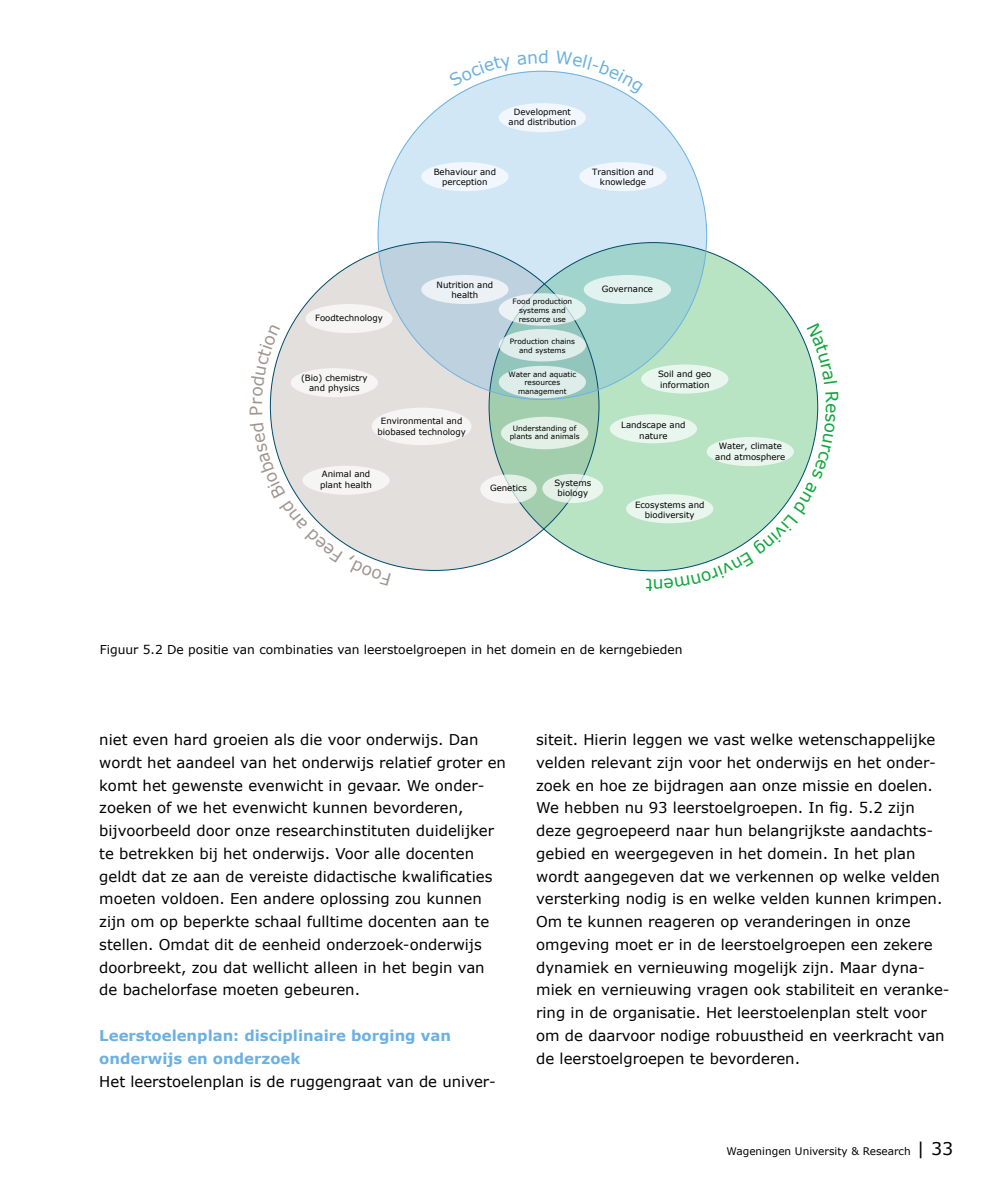
<style>
.page{position:relative;width:993px;height:1191px;background:#fff}
.page>*{position:absolute;margin:0;border:0;box-sizing:border-box;transform-origin:0 0}
.t1{font:14.88px/22.8px "Verdana";color:#000}
.t2{font:700 14.88px/22.8px "Verdana";color:#6bb1e2}
.t3{font:12.25px "Verdana";color:#000}
.t4{font:10.5px "Verdana";color:#000}
.t5{font:8.58px/10.3px "Verdana";color:#000;text-align:center}
.t6{font:7.35px/8.8px "Verdana";color:#000;text-align:center}
.s1{font-size:17.5px}
</style>
<div class="page">
<div style="left:270px;top:242px;width:328px;height:328px;background:#e2dfdd;border-radius:50%"></div>
<svg style="left:489px;top:242px;width:328px;height:329px;background:#b0ddbe"></svg>
<svg style="left:378px;top:71px;width:328px;height:328px;background:#c2dde7"></svg>
<div style="left:498px;top:103px;width:87px;height:29px;background:#f1f7fc;border-radius:50%"></div>
<svg style="left:498px;top:293px;width:87px;height:33px;fill:#deedea"></svg>
<div style="left:498px;top:366px;width:87px;height:32px;background:#deedea;border-radius:50%"></div>
<div style="left:501px;top:417px;width:87px;height:32px;background:#e3f0e6;border-radius:50%"></div>
<div style="left:498px;top:329px;width:87px;height:32px;background:#deedea;border-radius:50%"></div>
<div style="left:421px;top:162px;width:87px;height:29px;background:#f1f7fc;border-radius:50%"></div>
<div style="left:291px;top:368px;width:87px;height:29px;background:#f6f5f4;border-radius:50%"></div>
<div style="left:641px;top:364px;width:87px;height:29px;background:#e9f6ed;border-radius:50%"></div>
<div style="left:609px;top:414px;width:87px;height:29px;background:#e9f6ed;border-radius:50%"></div>
<div style="left:626px;top:494px;width:87px;height:29px;background:#e9f6ed;border-radius:50%"></div>
<div style="left:302px;top:466px;width:87px;height:29px;background:#f6f5f4;border-radius:50%"></div>
<div style="left:371px;top:408px;width:100px;height:37px;background:#f6f5f4;border-radius:50%"></div>
<div style="left:421px;top:275px;width:87px;height:29px;background:#ebf1f5;border-radius:50%"></div>
<div style="left:305px;top:304px;width:87px;height:29px;background:#f6f5f4;border-radius:50%"></div>
<div style="left:542px;top:474px;width:61px;height:29px;background:#e3f0e6;border-radius:50%"></div>
<svg style="left:480px;top:474px;width:56px;height:29px"></svg>
<div style="left:583px;top:275px;width:87px;height:29px;background:#e2f2ef;border-radius:50%"></div>
<div style="left:579px;top:162px;width:87px;height:29px;background:#f1f7fc;border-radius:50%"></div>
<svg style="left:362px;top:554px;width:29px;height:11px"></svg>
<svg style="left:270px;top:423px;width:72px;height:120px"></svg>
<svg style="left:269px;top:349px;width:11px;height:65px"></svg>
<svg style="left:806px;top:344px;width:11px;height:40px"></svg>
<svg style="left:646px;top:392px;width:173px;height:180px"></svg>
<svg style="left:471px;top:70px;width:76px;height:17px"></svg>
<svg style="left:555px;top:71px;width:74px;height:24px"></svg>
<p class="t5" style="left:315px;top:312px;width:69px">Foodtechnology</p>
<p class="t5" style="left:508px;top:106px;width:69px">Development and distribution</p>
<p class="t5" style="left:433px;top:167px;width:64px">Behaviour and perception</p>
<p class="t5" style="left:592px;top:167px;width:63px">Transition and knowledge</p>
<p class="t5" style="left:436px;top:279px;width:58px">Nutrition and health</p>
<p class="t6" style="left:512px;top:297px;width:61px">Food production systems and resource use</p>
<p class="t6" style="left:509px;top:337px;width:67px">Production chains and systems</p>
<p class="t5" style="left:601px;top:283px;width:53px">Governance</p>
<p class="t5" style="left:301px;top:373px;width:68px">(Bio) chemistry and physics</p>
<p class="t5" style="left:657px;top:369px;width:55px;text-align:left">Soil and geo information</p>
<p class="t5" style="left:621px;top:420px;width:66px">Landscape and nature</p>
<p class="t6" style="left:508px;top:369px;width:69px">Water and aquatic resources management</p>
<p class="t6" style="left:509px;top:423px;width:71px">Understanding of plants and animals</p>
<p class="t5" style="left:377px;top:416px;width:90px">Environmental and biobased technology</p>
<p class="t5" style="left:715px;top:441px;width:72px">Water, climate and atmosphere</p>
<p class="t5" style="left:320px;top:469px;width:53px;text-align:left">Animal and plant health</p>
<p class="t5" style="left:490px;top:483px;width:38px">Genetics</p>
<p class="t5" style="left:554px;top:478px;width:38px">Systems biology</p>
<p class="t5" style="left:634px;top:499px;width:71px">Ecosystems and biodiversity</p>
<p class="t3" style="left:100px;top:641px;width:584px">Figuur 5.2 De positie van combinaties van leerstoelgroepen in het domein en de kerngebieden</p>
<p class="t1" style="left:99px;top:728px;width:408px">niet even hard groeien als die voor onderwijs. Dan wordt het aandeel van het onderwijs relatief groter en komt het gewenste evenwicht in gevaar. We onder&shy;zoeken of we het evenwicht kunnen bevorderen, bijvoorbeeld door onze researchinstituten duidelijker te betrekken bij het onderwijs. Voor alle docenten geldt dat ze aan de vereiste didactische kwalificaties moeten voldoen. Een andere oplossing zou kunnen zijn om op beperkte schaal fulltime docenten aan te stellen. Omdat dit de eenheid onderzoek-onderwijs doorbreekt, zou dat wellicht alleen in het begin van de bachelorfase moeten gebeuren.</p>
<p class="t2" style="left:99px;top:1024px;width:353px">Leerstoelenplan: disciplinaire borging van onderwijs en onderzoek</p>
<p class="t1" style="left:99px;top:1069px;width:395px">Het leerstoelenplan is de ruggengraat van de univer-</p>
<p class="t1" style="left:536px;top:728px;width:415px">siteit. Hierin leggen we vast welke wetenschappelijke velden relevant zijn voor het onderwijs en het onder&shy;zoek en hoe ze bijdragen aan onze missie en doelen.<br>We hebben nu 93 leerstoelgroepen. In fig. 5.2 zijn deze gegroepeerd naar hun belangrijkste aandachts&shy;gebied en weergegeven in het domein. In het plan wordt aangegeven dat we verkennen op welke velden versterking nodig is en welke velden kunnen krimpen.<br>Om te kunnen reageren op veranderingen in onze omgeving moet er in de leerstoelgroepen een zekere dynamiek en vernieuwing mogelijk zijn. Maar dyna&shy;miek en vernieuwing vragen ook stabiliteit en veranke&shy;ring in de organisatie. Het leerstoelenplan stelt voor om de daarvoor nodige robuustheid en veerkracht van de leerstoelgroepen te bevorderen.</p>
<p class="t4" style="left:726px;top:1143px;width:228px">Wageningen University &amp; Research <span class="s1">| 33</span></p>
</div>
